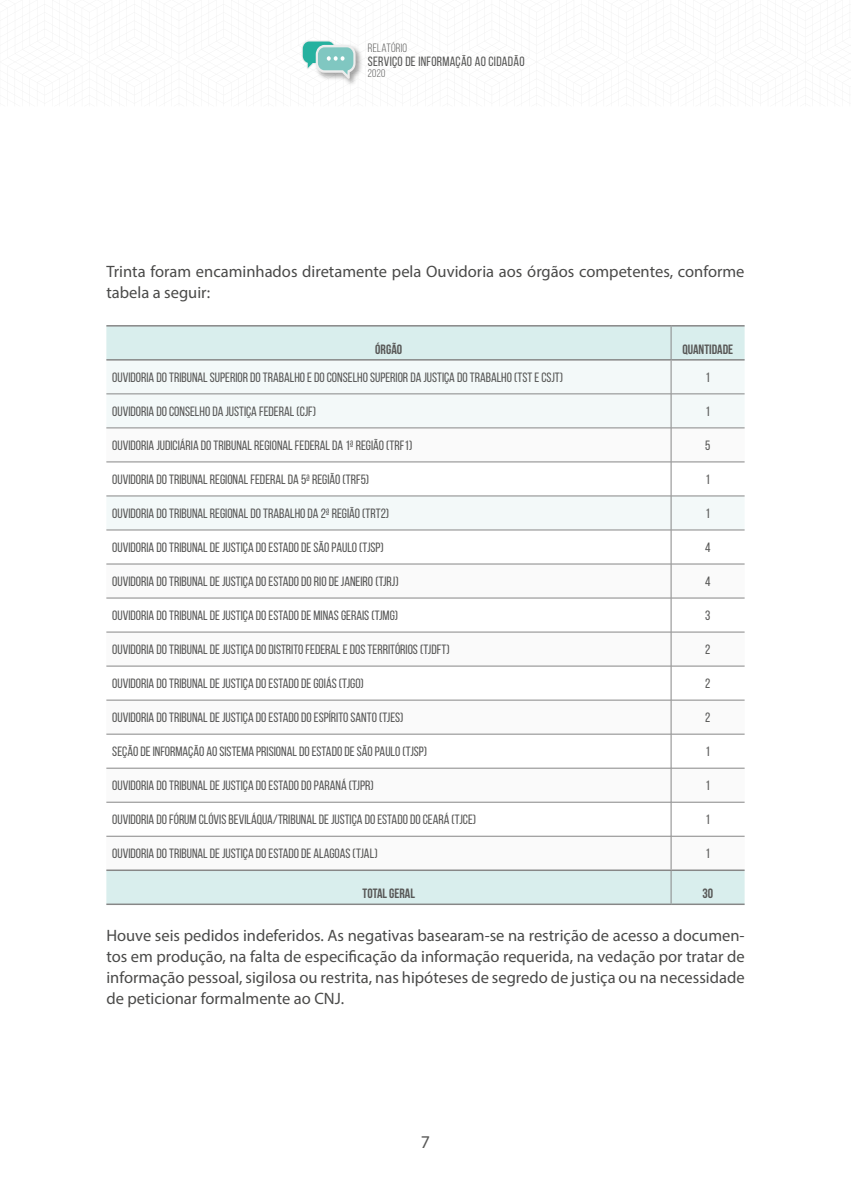
<style>
.page{position:relative;width:851px;height:1191px;background:#fff}
.page>*{position:absolute;margin:0;border:0;box-sizing:border-box;transform-origin:0 0}
.t1{font:18px "Myriad Pro";color:#575756}
.Texto{font:16.5px/21px "Myriad Pro";color:#4a4a49}
.T1-corpo_esquerda{font:13.5px "Bebas Neue";color:#575756}
.T1-cabeca{font:700 13.5px "Bebas Neue";color:#575756}
.T1-corpo_direita{font:13.5px "Bebas Neue";color:#575756}
.t2{font:13.35px "Bebas Neue";letter-spacing:.02em;color:#575756}
.t3{font:12px "Bebas Neue";letter-spacing:.02em;color:#575756}
.t4{font:10.95px "Bebas Neue";color:#575756}
</style>
<div class="page">
<svg style="left:7px;top:0;width:843px;height:104px"></svg>
<div style="left:106px;top:326px;width:638px;height:577px;background:#d9eeed"></div>
<div style="left:106px;top:360px;width:638px;height:67px;background:#f3f9f9"></div>
<svg style="left:106px;top:428px;width:638px;height:441px"></svg>
<hr style="left:106px;top:325px;width:565px;height:1px;background:#878787">
<hr style="left:671px;top:325px;width:73px;height:1px;background:#878787">
<hr style="left:106px;top:359px;width:565px;height:1px;background:#878787">
<hr style="left:671px;top:359px;width:73px;height:1px;background:#878787">
<hr style="left:106px;top:869px;width:565px;height:2px;background:#878787">
<hr style="left:671px;top:869px;width:73px;height:2px;background:#878787">
<hr style="left:106px;top:903px;width:565px;height:2px;background:#878787">
<hr style="left:671px;top:903px;width:73px;height:2px;background:#878787">
<hr style="left:670px;top:326px;width:1px;height:33px;background:#878787">
<hr style="left:670px;top:360px;width:1px;height:33px;background:#878787">
<hr style="left:106px;top:393px;width:565px;height:1px;background:#878787">
<hr style="left:671px;top:393px;width:73px;height:1px;background:#878787">
<hr style="left:670px;top:394px;width:1px;height:34px;background:#878787">
<hr style="left:106px;top:427px;width:565px;height:1px;background:#878787">
<hr style="left:671px;top:427px;width:73px;height:1px;background:#878787">
<hr style="left:670px;top:428px;width:1px;height:34px;background:#878787">
<hr style="left:106px;top:461px;width:565px;height:1px;background:#878787">
<hr style="left:671px;top:461px;width:73px;height:1px;background:#878787">
<hr style="left:670px;top:462px;width:1px;height:34px;background:#878787">
<hr style="left:670px;top:530px;width:1px;height:34px;background:#878787">
<hr style="left:106px;top:564px;width:565px;height:1px;background:#878787">
<hr style="left:671px;top:564px;width:73px;height:1px;background:#878787">
<hr style="left:670px;top:564px;width:1px;height:34px;background:#878787">
<hr style="left:106px;top:598px;width:565px;height:1px;background:#878787">
<hr style="left:671px;top:598px;width:73px;height:1px;background:#878787">
<hr style="left:670px;top:598px;width:1px;height:34px;background:#878787">
<hr style="left:106px;top:632px;width:565px;height:1px;background:#878787">
<hr style="left:671px;top:632px;width:73px;height:1px;background:#878787">
<hr style="left:670px;top:632px;width:1px;height:34px;background:#878787">
<hr style="left:106px;top:666px;width:565px;height:1px;background:#878787">
<hr style="left:671px;top:666px;width:73px;height:1px;background:#878787">
<hr style="left:670px;top:666px;width:1px;height:34px;background:#878787">
<hr style="left:106px;top:700px;width:565px;height:1px;background:#878787">
<hr style="left:671px;top:700px;width:73px;height:1px;background:#878787">
<hr style="left:670px;top:700px;width:1px;height:34px;background:#878787">
<hr style="left:106px;top:734px;width:565px;height:1px;background:#878787">
<hr style="left:671px;top:734px;width:73px;height:1px;background:#878787">
<hr style="left:670px;top:734px;width:1px;height:34px;background:#878787">
<hr style="left:106px;top:768px;width:565px;height:1px;background:#878787">
<hr style="left:671px;top:768px;width:73px;height:1px;background:#878787">
<hr style="left:670px;top:768px;width:1px;height:34px;background:#878787">
<hr style="left:106px;top:802px;width:565px;height:1px;background:#878787">
<hr style="left:671px;top:802px;width:73px;height:1px;background:#878787">
<hr style="left:670px;top:802px;width:1px;height:34px;background:#878787">
<hr style="left:106px;top:836px;width:565px;height:1px;background:#878787">
<hr style="left:671px;top:836px;width:73px;height:1px;background:#878787">
<hr style="left:670px;top:836px;width:1px;height:33px;background:#878787">
<hr style="left:670px;top:871px;width:1px;height:32px;background:#878787">
<hr style="left:106px;top:496px;width:565px;height:1px;background:#878787">
<hr style="left:106px;top:530px;width:565px;height:1px;background:#878787">
<hr style="left:670px;top:496px;width:1px;height:34px;background:#878787">
<hr style="left:671px;top:496px;width:73px;height:1px;background:#878787">
<hr style="left:671px;top:530px;width:73px;height:1px;background:#878787">
<p class="t3" style="left:368px;top:42px;width:41px">RELATÓRIO</p>
<p class="t2" style="left:368px;top:54px;width:158px">SERVIÇO DE INFORMAÇÃO AO CIDADÃO</p>
<p class="t4" style="left:368px;top:67px;width:19px">2020</p>
<p class="Texto" style="left:106px;top:261px;width:639px">Trinta foram encaminhados diretamente pela Ouvidoria aos órgãos competentes, conforme tabela a seguir:</p>
<p class="T1-cabeca" style="left:375px;top:342px;width:28px">ÓRGÃO</p>
<p class="T1-cabeca" style="left:682px;top:342px;width:52px">QUANTIDADE</p>
<p class="T1-corpo_esquerda" style="left:112px;top:370px;width:452px">OUVIDORIA DO TRIBUNAL SUPERIOR DO TRABALHO E DO CONSELHO SUPERIOR DA JUSTIÇA DO TRABALHO (TST E CSJT)</p>
<p class="T1-corpo_direita" style="left:705px;top:370px;width:6px">1</p>
<p class="T1-corpo_esquerda" style="left:112px;top:404px;width:205px">OUVIDORIA DO CONSELHO DA JUSTIÇA FEDERAL (CJF)</p>
<p class="T1-corpo_direita" style="left:705px;top:404px;width:6px">1</p>
<p class="T1-corpo_esquerda" style="left:112px;top:438px;width:301px">OUVIDORIA JUDICIÁRIA DO TRIBUNAL REGIONAL FEDERAL DA 1ª REGIÃO (TRF1)</p>
<p class="T1-corpo_direita" style="left:705px;top:438px;width:7px">5</p>
<p class="T1-corpo_esquerda" style="left:112px;top:472px;width:258px">OUVIDORIA DO TRIBUNAL REGIONAL FEDERAL DA 5ª REGIÃO (TRF5)</p>
<p class="T1-corpo_direita" style="left:705px;top:472px;width:6px">1</p>
<p class="T1-corpo_esquerda" style="left:112px;top:506px;width:278px">OUVIDORIA DO TRIBUNAL REGIONAL DO TRABALHO DA 2ª REGIÃO (TRT2)</p>
<p class="T1-corpo_direita" style="left:705px;top:506px;width:6px">1</p>
<p class="T1-corpo_esquerda" style="left:112px;top:540px;width:273px">OUVIDORIA DO TRIBUNAL DE JUSTIÇA DO ESTADO DE SÃO PAULO (TJSP)</p>
<p class="T1-corpo_direita" style="left:705px;top:540px;width:7px">4</p>
<p class="T1-corpo_esquerda" style="left:112px;top:574px;width:288px">OUVIDORIA DO TRIBUNAL DE JUSTIÇA DO ESTADO DO RIO DE JANEIRO (TJRJ)</p>
<p class="T1-corpo_direita" style="left:705px;top:574px;width:7px">4</p>
<p class="T1-corpo_esquerda" style="left:112px;top:608px;width:287px">OUVIDORIA DO TRIBUNAL DE JUSTIÇA DO ESTADO DE MINAS GERAIS (TJMG)</p>
<p class="T1-corpo_direita" style="left:705px;top:608px;width:7px">3</p>
<p class="T1-corpo_esquerda" style="left:112px;top:642px;width:339px">OUVIDORIA DO TRIBUNAL DE JUSTIÇA DO DISTRITO FEDERAL E DOS TERRITÓRIOS (TJDFT)</p>
<p class="T1-corpo_direita" style="left:705px;top:642px;width:7px">2</p>
<p class="T1-corpo_esquerda" style="left:112px;top:676px;width:253px">OUVIDORIA DO TRIBUNAL DE JUSTIÇA DO ESTADO DE GOIÁS (TJGO)</p>
<p class="T1-corpo_direita" style="left:705px;top:676px;width:7px">2</p>
<p class="T1-corpo_esquerda" style="left:112px;top:710px;width:292px">OUVIDORIA DO TRIBUNAL DE JUSTIÇA DO ESTADO DO ESPÍRITO SANTO (TJES)</p>
<p class="T1-corpo_direita" style="left:705px;top:710px;width:7px">2</p>
<p class="T1-corpo_esquerda" style="left:112px;top:744px;width:316px">SEÇÃO DE INFORMAÇÃO AO SISTEMA PRISIONAL DO ESTADO DE SÃO PAULO (TJSP)</p>
<p class="T1-corpo_direita" style="left:705px;top:744px;width:6px">1</p>
<p class="T1-corpo_esquerda" style="left:112px;top:778px;width:263px">OUVIDORIA DO TRIBUNAL DE JUSTIÇA DO ESTADO DO PARANÁ (TJPR)</p>
<p class="T1-corpo_direita" style="left:705px;top:778px;width:6px">1</p>
<p class="T1-corpo_esquerda" style="left:112px;top:812px;width:365px">OUVIDORIA DO FÓRUM CLÓVIS BEVILÁQUA/TRIBUNAL DE JUSTIÇA DO ESTADO DO CEARÁ (TJCE)</p>
<p class="T1-corpo_direita" style="left:705px;top:812px;width:6px">1</p>
<p class="T1-corpo_esquerda" style="left:112px;top:846px;width:267px">OUVIDORIA DO TRIBUNAL DE JUSTIÇA DO ESTADO DE ALAGOAS (TJAL)</p>
<p class="T1-corpo_direita" style="left:705px;top:846px;width:6px">1</p>
<p class="T1-cabeca" style="left:362px;top:886px;width:54px">TOTAL GERAL</p>
<p class="T1-cabeca" style="left:702px;top:886px;width:12px">30</p>
<p class="Texto" style="left:106px;top:924px;width:639px;text-align:justify">Houve seis pedidos indeferidos. As negativas basearam-se na restrição de acesso a documen&shy;tos em produção, na falta de especificação da informação requerida, na vedação por tratar de informação pessoal, sigilosa ou restrita, nas hipóteses de segredo de justiça ou na necessidade de peticionar formalmente ao CNJ.</p>
<h1 class="t1" style="left:421px;top:1131px;width:11px">7</h1>
</div>
